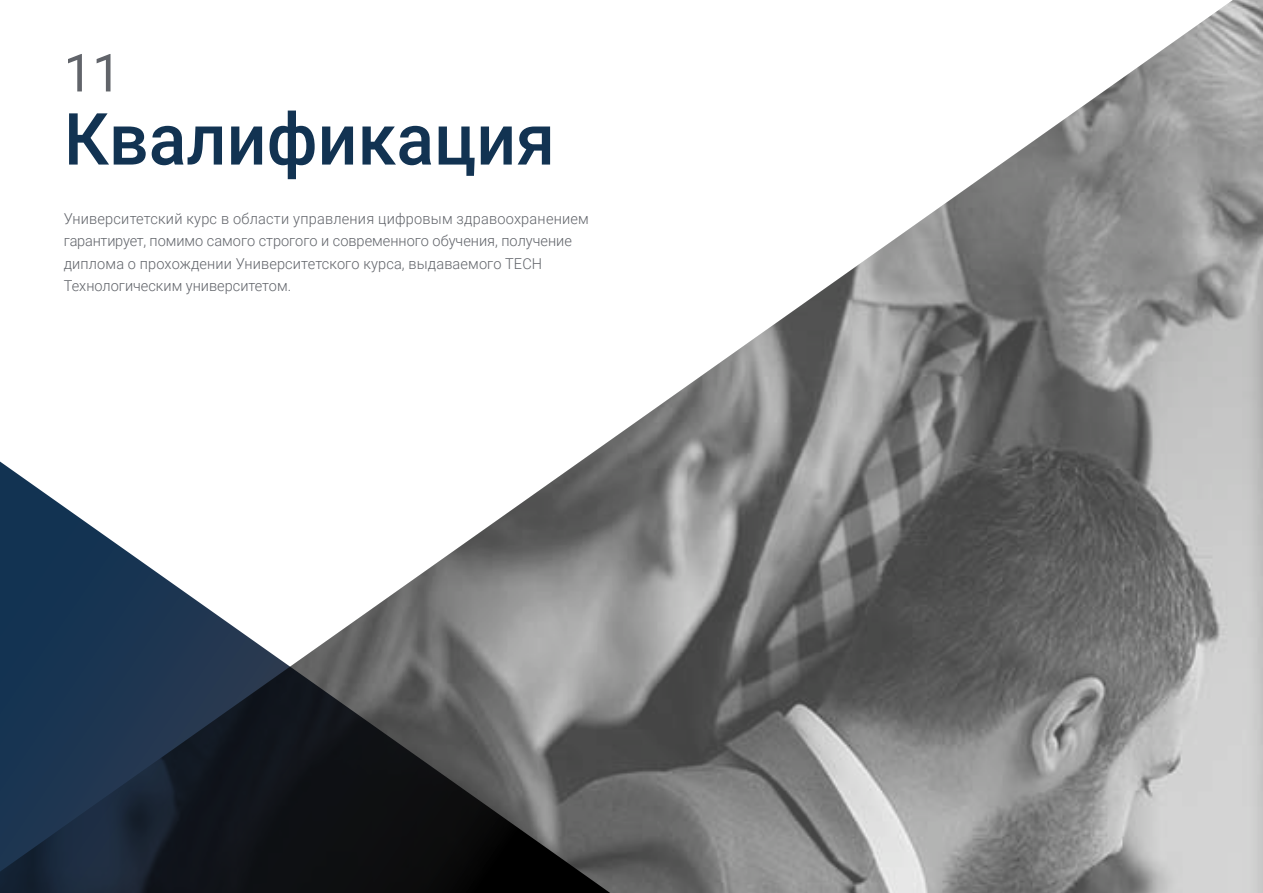
<style>
.page{position:relative;width:1263px;height:893px;background:#fff}
.page>*{position:absolute;margin:0;border:0;box-sizing:border-box;transform-origin:0 0}
.t1{font:500 72px "Roboto";color:#123352}
.t2{font:52.5px "Roboto";color:#61646a}
.t3{font:300 15px/22.5px "Roboto";color:#61646a}
</style>
<div class="page">
<img style="left:602px;top:0;width:661px;height:893px">
<svg style="left:0;top:446px;width:640px;height:447px"></svg>
<h2 class="t2" style="left:64px;top:36px;width:59px">11</h2>
<h1 class="t1" style="left:64px;top:89px;width:493px">Квалификация</h1>
<p class="t3" style="left:64px;top:207px;width:527px">Университетский курс в области управления цифровым здравоохранением гарантирует, помимо самого строгого и современного обучения, получение диплома о прохождении Университетского курса, выдаваемого TECH Технологическим университетом.</p>
</div>
